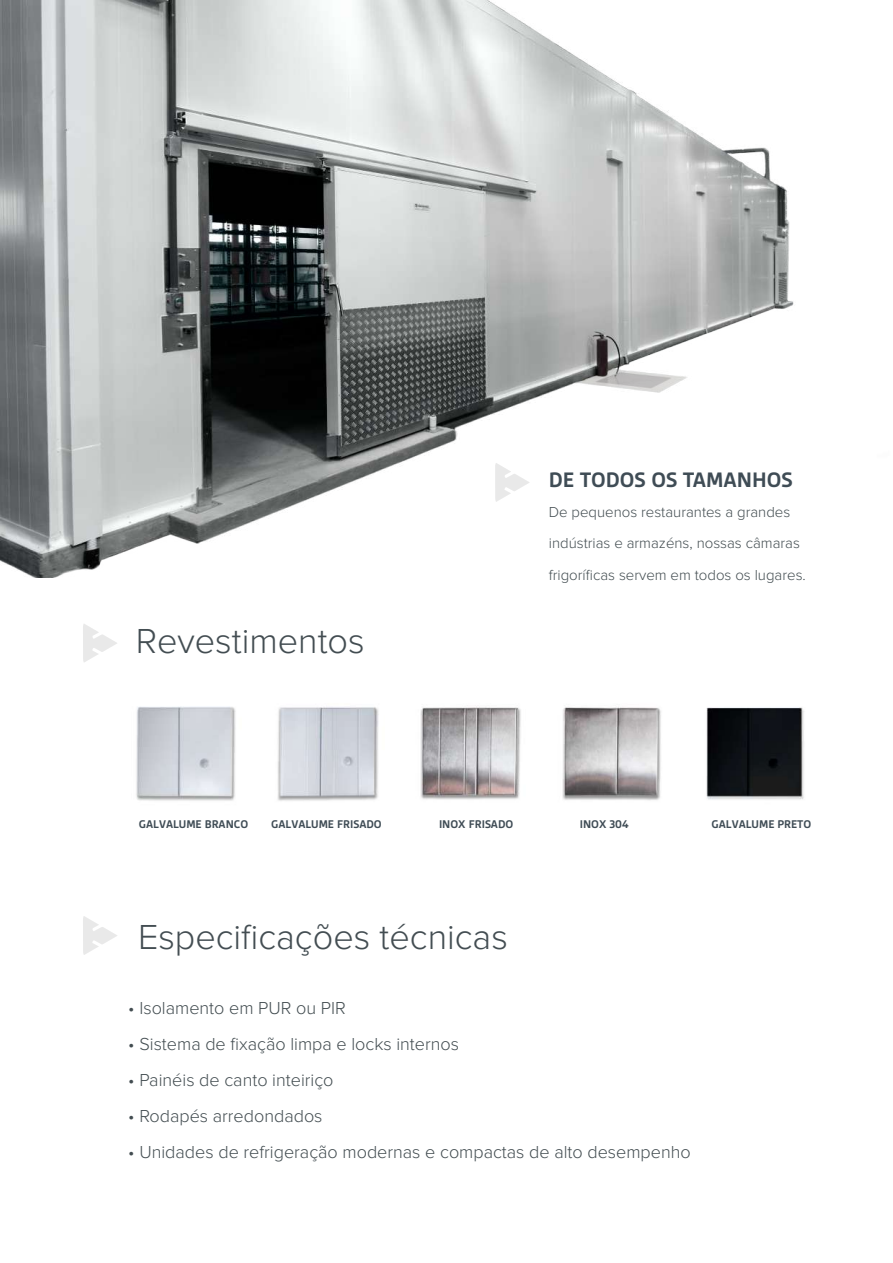
<style>
.page{position:relative;width:893px;height:1263px;background:#fff}
.page>*{position:absolute;margin:0;border:0;box-sizing:border-box;transform-origin:0 0}
.t1{font:300 36px "Proxima Nova";color:#434d52}
.t2{font:700 22.5px "Gesta";color:#3f4c55}
.t3{font:300 18px "Proxima Nova";color:#434d51}
.t4{font:300 15px/31.5px "Proxima Nova";color:#434d51}
.t5{font:700 12px "Gesta";color:#3f4c55}
</style>
<div class="page">
<img style="left:706px;top:707px;width:98px;height:93px">
<img style="left:0;top:0;width:794px;height:577px">
<svg style="left:83px;top:624px;width:34px;height:38px"></svg>
<svg style="left:83px;top:916px;width:34px;height:39px"></svg>
<svg style="left:495px;top:463px;width:35px;height:39px"></svg>
<img style="left:420px;top:706px;width:101px;height:94px">
<img style="left:562px;top:707px;width:99px;height:94px">
<img style="left:136px;top:706px;width:100px;height:95px">
<img style="left:277px;top:707px;width:102px;height:94px">
<h1 class="t1" style="left:136px;top:620px;width:230px">Revestimentos</h1>
<p class="t2" style="left:549px;top:467px;width:245px">DE TODOS OS TAMANHOS</p>
<p class="t4" style="left:549px;top:496px;width:259px">De pequenos restaurantes a grandes indústrias e armazéns, nossas câmaras frigoríficas servem em todos os lugares.</p>
<p class="t5" style="left:139px;top:817px;width:111px">GALVALUME BRANCO</p>
<p class="t5" style="left:271px;top:817px;width:112px">GALVALUME FRISADO</p>
<p class="t5" style="left:439px;top:817px;width:76px">INOX FRISADO</p>
<p class="t5" style="left:580px;top:817px;width:50px">INOX 304</p>
<p class="t5" style="left:711px;top:817px;width:101px">GALVALUME PRETO</p>
<h1 class="t1" style="left:138px;top:916px;width:371px">Especificações técnicas</h1>
<p class="t3" style="left:128px;top:998px;width:219px">• Isolamento em PUR ou PIR</p>
<p class="t3" style="left:128px;top:1034px;width:332px">• Sistema de fixação limpa e locks internos</p>
<p class="t3" style="left:128px;top:1070px;width:207px">• Painéis de canto inteiriço</p>
<p class="t3" style="left:128px;top:1106px;width:196px">• Rodapés arredondados</p>
<p class="t3" style="left:128px;top:1142px;width:564px">• Unidades de refrigeração modernas e compactas de alto desempenho</p>
</div>
